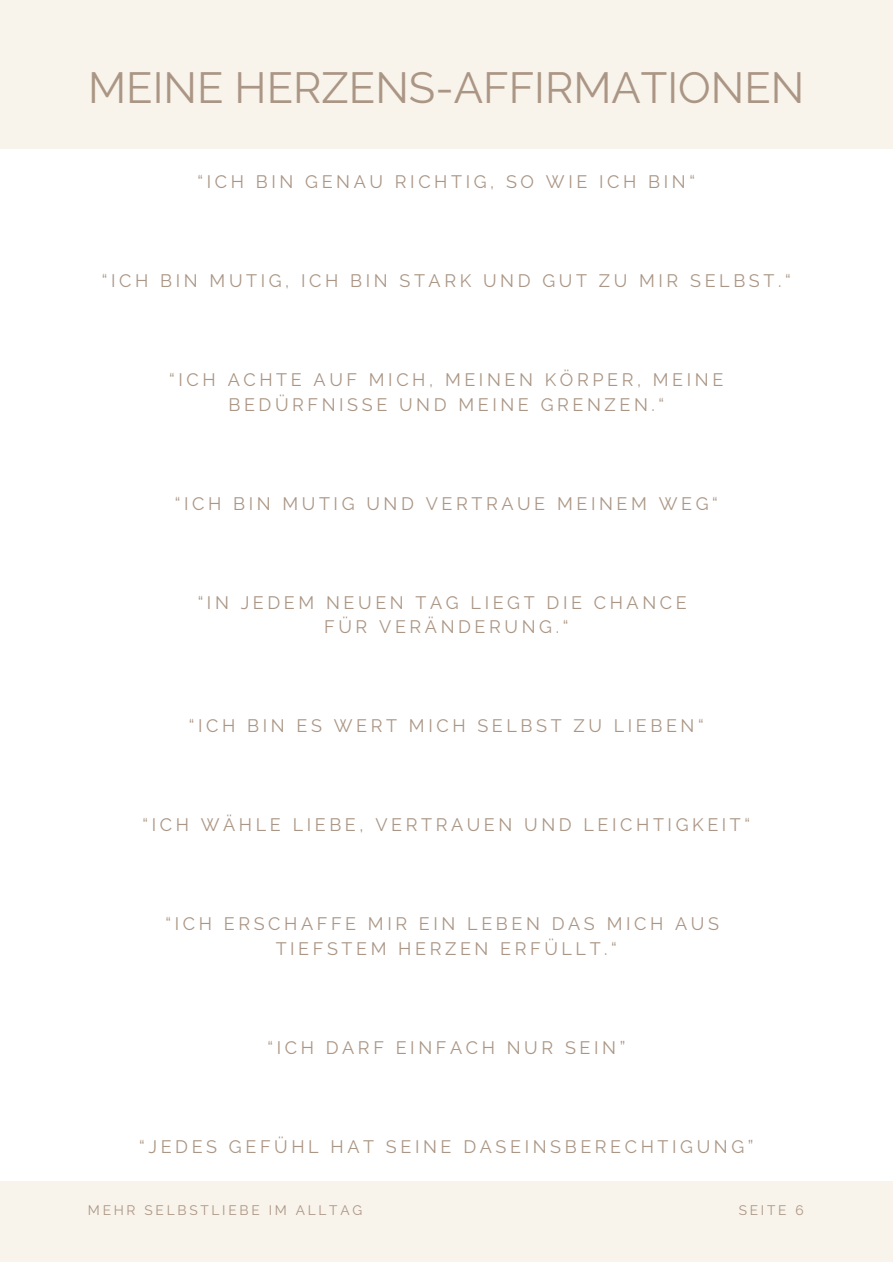
<style>
.page{position:relative;width:893px;height:1264px;background:#fff}
.page>*{position:absolute;margin:0;border:0;box-sizing:border-box;transform-origin:0 0}
.t1{font:43.5px "Raleway";color:#ab9685}
.t2{font:18px/24.8px "Raleway";letter-spacing:.2em;color:#ab9685;text-align:center}
.t3{font:13.65px "Raleway";letter-spacing:.2em;color:#ab9685}
</style>
<div class="page">
<div style="left:0;top:0;width:892px;height:148px;background:#f8f4eb"></div>
<div style="left:0;top:1180px;width:892px;height:81px;background:#f8f4eb"></div>
<p class="t1" style="left:88px;top:62px;width:718px">MEINE HERZENS-AFFIRMATIONEN</p>
<p class="t2" style="left:197px;top:169px;width:499px">“ICH BIN GENAU RICHTIG, SO WIE ICH BIN“</p>
<p class="t2" style="left:102px;top:268px;width:690px">“ICH BIN MUTIG, ICH BIN STARK UND GUT ZU MIR SELBST.“</p>
<p class="t2" style="left:169px;top:367px;width:555px">“ICH ACHTE AUF MICH, MEINEN KÖRPER, MEINE<br>BEDÜRFNISSE UND MEINE GRENZEN.“</p>
<p class="t2" style="left:175px;top:491px;width:544px">“ICH BIN MUTIG UND VERTRAUE MEINEM WEG“</p>
<p class="t2" style="left:198px;top:590px;width:490px">“IN JEDEM NEUEN TAG LIEGT DIE CHANCE</p>
<p class="t2" style="left:324px;top:614px;width:245px">FÜR VERÄNDERUNG.“</p>
<p class="t2" style="left:189px;top:713px;width:516px">“ICH BIN ES WERT MICH SELBST ZU LIEBEN“</p>
<p class="t2" style="left:142px;top:812px;width:609px">“ICH WÄHLE LIEBE, VERTRAUEN UND LEICHTIGKEIT“</p>
<p class="t2" style="left:165px;top:911px;width:555px">“ICH ERSCHAFFE MIR EIN LEBEN DAS MICH AUS</p>
<p class="t2" style="left:276px;top:936px;width:343px">TIEFSTEM HERZEN ERFÜLLT.“</p>
<p class="t2" style="left:267px;top:1035px;width:359px">“ICH DARF EINFACH NUR SEIN”</p>
<p class="t2" style="left:139px;top:1134px;width:615px">“JEDES GEFÜHL HAT SEINE DASEINSBERECHTIGUNG”</p>
<p class="t3" style="left:88px;top:1201px;width:276px">MEHR SELBSTLIEBE IM ALLTAG</p>
<p class="t3" style="left:738px;top:1201px;width:66px">SEITE 6</p>
</div>
